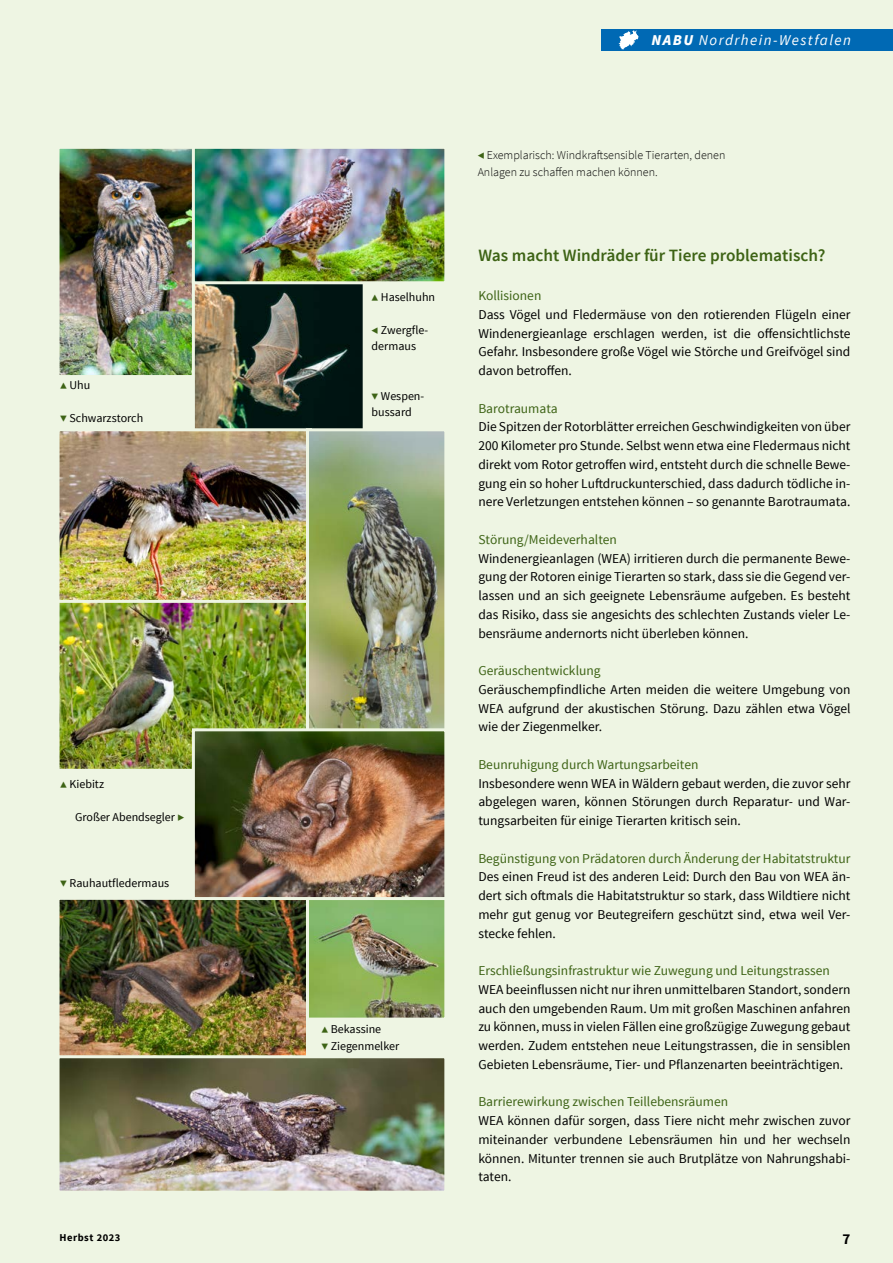
<style>
.page{position:relative;width:893px;height:1263px;background:#eef5e3}
.page>*{position:absolute;margin:0;border:0;box-sizing:border-box;transform-origin:0 0}
.t1{font:600 17.25px "Source Sans Pro";color:#3d6315}
.t2{font:italic 15px "Source Sans Pro";letter-spacing:.09em;color:#fff}
.t3{font:700 15px "Source Sans Pro";color:#000}
.t4{font:13.5px/18.8px "Source Sans Pro";color:#000;text-align:justify}
.t5{font:13.5px "Source Sans Pro";color:#3d6315}
.t6{font:12px/16.5px "Source Sans Pro";color:#000}
.t7{font:300 12px/16.5px "Source Sans Pro";color:#000}
.t8{font:700 10.5px "Source Sans Pro";letter-spacing:.05em;color:#000}
.s1{color:#3d6315}
.s2{font-weight:900}
.s3{font-weight:400;color:#3d6315}
</style>
<div class="page">
<img style="left:59px;top:1022px;width:247px;height:32px">
<img style="left:59px;top:1054px;width:386px;height:137px">
<img style="left:59px;top:148px;width:386px;height:874px">
<div style="left:601px;top:29px;width:292px;height:22px;background:#0069b4"></div>
<svg style="left:619px;top:30px;width:20px;height:19px"></svg>
<p class="t6" style="left:60px;top:377px;width:32px"><span class="s1">▲</span> Uhu</p>
<p class="t6" style="left:60px;top:410px;width:84px"><span class="s1">▼</span> Schwarzstorch</p>
<p class="t6" style="left:60px;top:776px;width:45px"><span class="s1">▲</span> Kiebitz</p>
<p class="t6" style="left:75px;top:809px;width:111px">Großer Abendsegler <span class="s1">▶</span></p>
<p class="t6" style="left:60px;top:875px;width:110px"><span class="s1">▼</span> Rauhautfledermaus</p>
<p class="t8" style="left:60px;top:1231px;width:62px">Herbst 2023</p>
<p class="t6" style="left:372px;top:289px;width:65px"><span class="s1">▲</span> Haselhuhn</p>
<p class="t6" style="left:372px;top:322px;width:58px"><span class="s1">◀</span> Zwergfle&shy;dermaus</p>
<p class="t6" style="left:372px;top:388px;width:53px"><span class="s1">▼</span> Wespen&shy;bussard</p>
<p class="t6" style="left:321px;top:1021px;width:61px"><span class="s1">▲</span> Bekassine</p>
<p class="t6" style="left:321px;top:1037px;width:79px"><span class="s1">▼</span> Ziegenmelker</p>
<p class="t2" style="left:651px;top:31px;width:201px"><span class="s2">NABU</span> Nordrhein-Westfalen</p>
<p class="t7" style="left:478px;top:147px;width:249px"><span class="s3">◀</span> Exemplarisch: Windkraftsensible Tierarten, denen<br>Anlagen zu schaffen machen können.</p>
<p class="t1" style="left:478px;top:244px;width:349px">Was macht Windräder für Tiere problematisch?</p>
<p class="t5" style="left:478px;top:287px;width:65px">Kollisionen</p>
<p class="t4" style="left:478px;top:305px;width:374px">Dass Vögel und Fledermäuse von den rotierenden Flügeln einer Windenergieanlage erschlagen werden, ist die offensichtlichste Gefahr. Insbesondere große Vögel wie Störche und Greifvögel sind davon betroffen.</p>
<p class="t5" style="left:478px;top:400px;width:81px">Barotraumata</p>
<p class="t4" style="left:478px;top:418px;width:374px">Die Spitzen der Rotorblätter erreichen Geschwindigkeiten von über 200 Kilometer pro Stunde. Selbst wenn etwa eine Fledermaus nicht direkt vom Rotor getroffen wird, entsteht durch die schnelle Bewe&shy;gung ein so hoher Luftdruckunterschied, dass dadurch tödliche in&shy;nere Verletzungen entstehen können – so genannte Barotraumata.</p>
<p class="t5" style="left:478px;top:531px;width:140px">Störung/Meideverhalten</p>
<p class="t4" style="left:478px;top:549px;width:374px">Windenergieanlagen (WEA) irritieren durch die permanente Bewe&shy;gung der Rotoren einige Tierarten so stark, dass sie die Gegend ver&shy;lassen und an sich geeignete Lebensräume aufgeben. Es besteht das Risiko, dass sie angesichts des schlechten Zustands vieler Le&shy;bensräume andernorts nicht überleben können.</p>
<p class="t5" style="left:478px;top:662px;width:124px">Geräuschentwicklung</p>
<p class="t4" style="left:478px;top:680px;width:374px">Geräuschempfindliche Arten meiden die weitere Umgebung von WEA aufgrund der akustischen Störung. Dazu zählen etwa Vögel wie der Ziegenmelker.</p>
<p class="t5" style="left:478px;top:756px;width:222px">Beunruhigung durch Wartungsarbeiten</p>
<p class="t4" style="left:478px;top:774px;width:374px">Insbesondere wenn WEA in Wäldern gebaut werden, die zuvor sehr abgelegen waren, können Störungen durch Reparatur- und War&shy;tungsarbeiten für einige Tierarten kritisch sein.</p>
<p class="t5" style="left:478px;top:850px;width:374px">Begünstigung von Prädatoren durch Änderung der Habitatstruktur</p>
<p class="t4" style="left:478px;top:868px;width:374px">Des einen Freud ist des anderen Leid: Durch den Bau von WEA än&shy;dert sich oftmals die Habitatstruktur so stark, dass Wildtiere nicht mehr gut genug vor Beutegreifern geschützt sind, etwa weil Ver&shy;stecke fehlen.</p>
<p class="t5" style="left:478px;top:962px;width:353px">Erschließungsinfrastruktur wie Zuwegung und Leitungstrassen</p>
<p class="t4" style="left:478px;top:980px;width:374px">WEA beeinflussen nicht nur ihren unmittelbaren Standort, sondern auch den umgebenden Raum. Um mit großen Maschinen anfahren zu können, muss in vielen Fällen eine großzügige Zuwegung gebaut werden. Zudem entstehen neue Leitungstrassen, die in sensiblen Gebieten Lebensräume, Tier- und Pflanzenarten beeinträchtigen.</p>
<p class="t5" style="left:478px;top:1093px;width:251px">Barrierewirkung zwischen Teillebensräumen</p>
<p class="t4" style="left:478px;top:1111px;width:374px">WEA können dafür sorgen, dass Tiere nicht mehr zwischen zuvor miteinander verbundene Lebensräumen hin und her wechseln können. Mitunter trennen sie auch Brutplätze von Nahrungshabi&shy;taten.</p>
<p class="t3" style="left:842px;top:1230px;width:9px">7</p>
</div>
